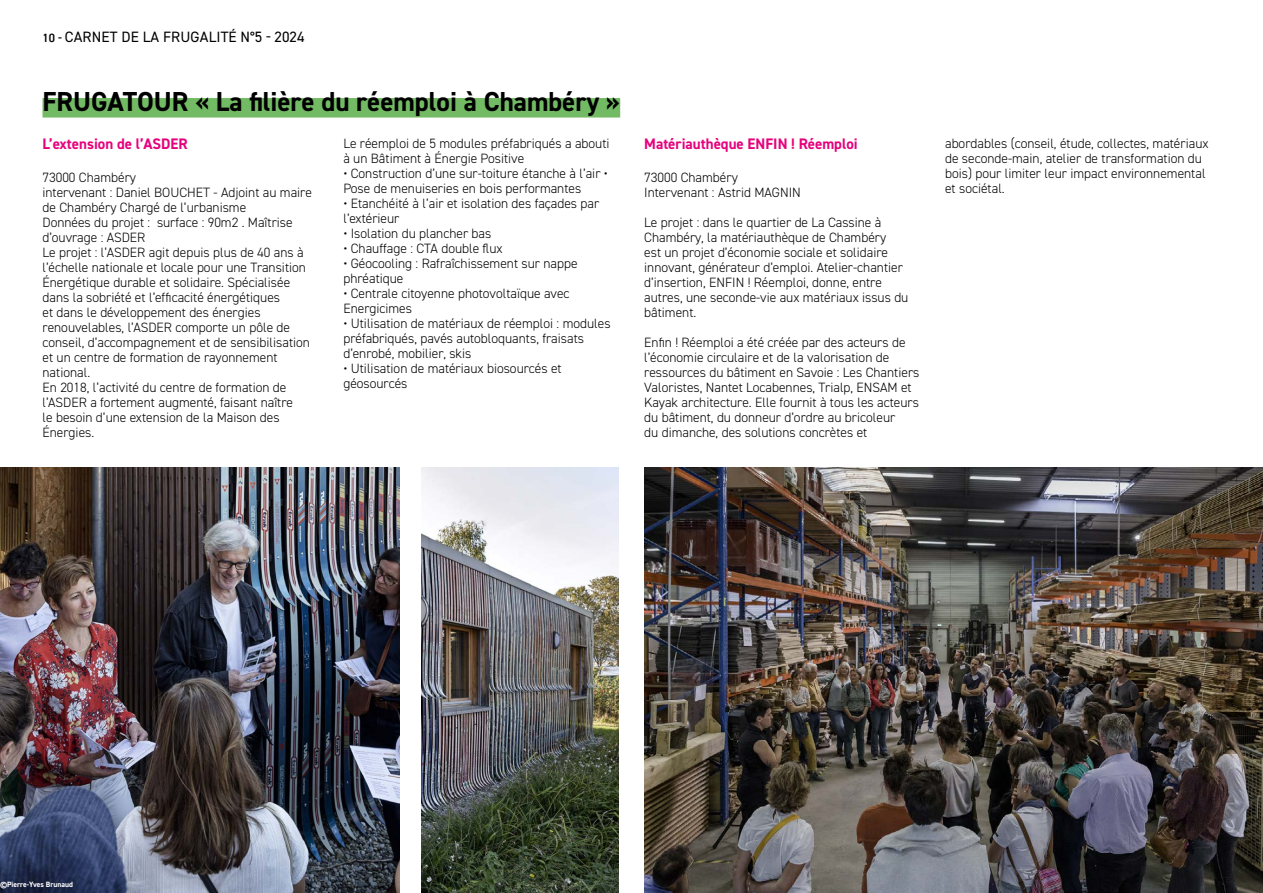
<style>
.page{position:relative;width:1263px;height:893px;background:#fff}
.page>*{position:absolute;margin:0;border:0;box-sizing:border-box;transform-origin:0 0}
.t1{font:700 27px "DIN2014";color:#000}
.t2{font:700 15px "DIN2014";color:#e6027d}
.t3{font:15px "DIN2014";letter-spacing:.01em;color:#000}
.t4{font:300 13.5px/15px "DIN2014";color:#000}
.t5{font:700 7.5px "DIN2014";color:#fff}
.s1{font-weight:600;font-size:12px}
</style>
<div class="page">
<div style="left:43px;top:98px;width:577px;height:20px;background:#73ba64"></div>
<img style="left:644px;top:468px;width:619px;height:425px">
<img style="left:0;top:468px;width:400px;height:425px">
<img style="left:421px;top:468px;width:198px;height:425px">
<p class="t3" style="left:43px;top:27px;width:264px"><span class="s1">10 -</span> CARNET DE LA FRUGALITÉ N°5 - 2024</p>
<h1 class="t1" style="left:43px;top:84px;width:579px">FRUGATOUR « La filière du réemploi à Chambéry »</h1>
<p class="t2" style="left:43px;top:134px;width:147px">L’extension de l’ASDER</p>
<p class="t4" style="left:43px;top:170px;width:271px">73000 Chambéry<br>intervenant : Daniel BOUCHET - Adjoint au maire de Chambéry Chargé de l’urbanisme<br>Données du projet : surface : 90m2 . Maîtrise d’ouvrage : ASDER<br>Le projet : l’ASDER agit depuis plus de 40 ans à l’échelle nationale et locale pour une Transition Énergétique durable et solidaire. Spécialisée dans la sobriété et l’efficacité énergétiques<br>et dans le développement des énergies renouvelables, l’ASDER comporte un pôle de conseil, d’accompagnement et de sensibilisation et un centre de formation de rayonnement national.<br>En 2018, l’activité du centre de formation de l’ASDER a fortement augmenté, faisant naître<br>le besoin d’une extension de la Maison des Énergies.</p>
<p class="t4" style="left:343px;top:135px;width:268px">Le réemploi de 5 modules préfabriqués a abouti à un Bâtiment à Énergie Positive</p>
<p class="t4" style="left:343px;top:165px;width:266px">• Construction d’une sur-toiture étanche à l’air •<br>Pose de menuiseries en bois performantes</p>
<p class="t4" style="left:343px;top:195px;width:257px">• Etanchéité à l’air et isolation des façades par l’extérieur</p>
<p class="t4" style="left:343px;top:225px;width:150px">• Isolation du plancher bas</p>
<p class="t4" style="left:343px;top:240px;width:161px">• Chauffage : CTA double flux</p>
<p class="t4" style="left:343px;top:255px;width:236px">• Géocooling : Rafraîchissement sur nappe phréatique</p>
<p class="t4" style="left:343px;top:285px;width:228px">• Centrale citoyenne photovoltaïque avec<br>Energicimes</p>
<p class="t4" style="left:343px;top:315px;width:269px">• Utilisation de matériaux de réemploi : modules préfabriqués, pavés autobloquants, fraisats d’enrobé, mobilier, skis</p>
<p class="t4" style="left:343px;top:360px;width:220px">• Utilisation de matériaux biosourcés et géosourcés</p>
<p class="t2" style="left:644px;top:134px;width:215px">Matériauthèque ENFIN ! Réemploi</p>
<p class="t4" style="left:644px;top:170px;width:158px">73000 Chambéry<br>Intervenant : Astrid MAGNIN</p>
<p class="t4" style="left:644px;top:215px;width:266px">Le projet : dans le quartier de La Cassine à Chambéry, la matériauthèque de Chambéry<br>est un projet d’économie sociale et solidaire innovant, générateur d’emploi. Atelier-chantier d’insertion, ENFIN ! Réemploi, donne, entre autres, une seconde-vie aux matériaux issus du bâtiment.</p>
<p class="t4" style="left:644px;top:334px;width:277px">Enfin ! Réemploi a été créée par des acteurs de l’économie circulaire et de la valorisation de ressources du bâtiment en Savoie : Les Chantiers Valoristes, Nantet Locabennes, Trialp, ENSAM et Kayak architecture. Elle fournit à tous les acteurs du bâtiment, du donneur d’ordre au bricoleur<br>du dimanche, des solutions concrètes et</p>
<p class="t4" style="left:945px;top:135px;width:265px">abordables (conseil, étude, collectes, matériaux de seconde-main, atelier de transformation du bois) pour limiter leur impact environnemental et sociétal.</p>
<p class="t5" style="left:0;top:880px;width:74px">©Pierre-Yves Brunaud</p>
</div>
